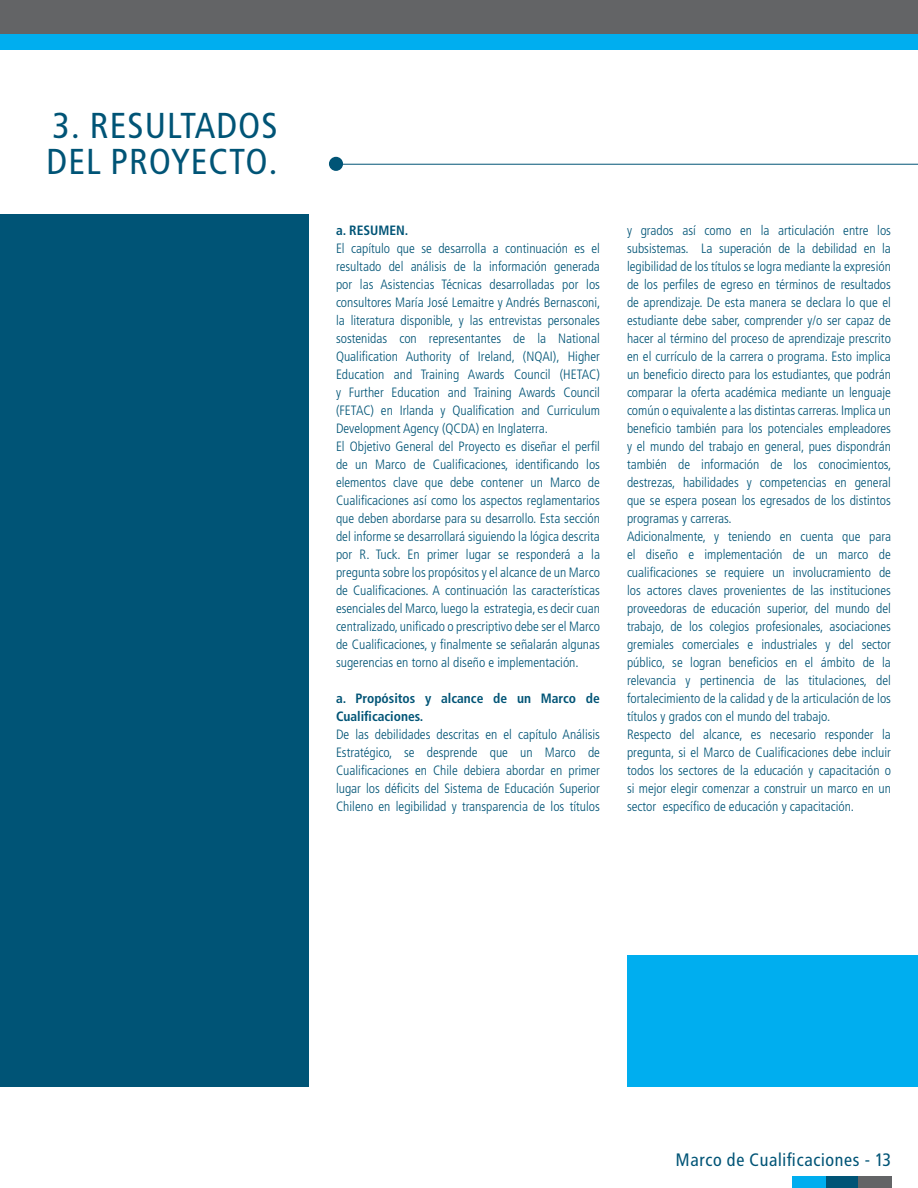
<style>
.page{position:relative;width:918px;height:1188px;background:#fff}
.page>*{position:absolute;margin:0;border:0;box-sizing:border-box;transform-origin:0 0}
.t1{font:36px/36px "Transit";color:#005476}
.t2{font:18px "Transit";color:#005476}
.t3{font:300 condensed 13.5px/18px "Frutiger LT Std";color:#005476}
.t4{font:700 condensed 13.5px/18px "Frutiger LT Std";color:#005476}
</style>
<div class="page">
<div style="left:826px;top:1176px;width:33px;height:12px;background:#005476"></div>
<div style="left:793px;top:1176px;width:33px;height:12px;background:#00aeef"></div>
<div style="left:859px;top:1176px;width:33px;height:12px;background:#636466"></div>
<div style="left:0;top:0;width:918px;height:34px;background:#636466"></div>
<div style="left:0;top:35px;width:918px;height:15px;background:#00aeef"></div>
<hr style="left:336px;top:164px;width:582px;height:1px;background:#005476">
<div style="left:627px;top:955px;width:291px;height:132px;background:#00aeef"></div>
<div style="left:0;top:214px;width:309px;height:873px;background:#005476"></div>
<div style="left:329px;top:157px;width:14px;height:14px;background:#005476;border-radius:50%"></div>
<h1 class="t1" style="left:47px;top:108px;width:234px">3. RESULTADOS<br>DEL PROYECTO.</h1>
<p class="t4" style="left:336px;top:221px;width:74px">a. RESUMEN.</p>
<p class="t3" style="left:336px;top:239px;width:266px">El capítulo que se desarrolla a continuación es el resultado del análisis de la información generada por las Asistencias Técnicas desarrolladas por los consultores María José Lemaitre y Andrés Bernasconi, la literatura disponible, y las entrevistas personales sostenidas con representantes de la National Qualification Authority of Ireland, (NQAI), Higher Education and Training Awards Council (HETAC) y Further Education and Training Awards Council (FETAC) en Irlanda y Qualification and Curriculum Development Agency (QCDA) en Inglaterra.<br>El Objetivo General del Proyecto es diseñar el perfil de un Marco de Cualificaciones, identificando los elementos clave que debe contener un Marco de Cualificaciones así como los aspectos reglamentarios que deben abordarse para su desarrollo. Esta sección del informe se desarrollará siguiendo la lógica descrita por R. Tuck. En primer lugar se responderá a la pregunta sobre los propósitos y el alcance de un Marco de Cualificaciones. A continuación las características esenciales del Marco, luego la estrategia, es decir cuan centralizado, unificado o prescriptivo debe ser el Marco de Cualificaciones, y finalmente se señalarán algunas sugerencias en torno al diseño e implementación.</p>
<p class="t4" style="left:336px;top:689px;width:265px">a. Propósitos y alcance de un Marco de<br>Cualificaciones.</p>
<p class="t3" style="left:336px;top:725px;width:266px;text-align:justify">De las debilidades descritas en el capítulo Análisis Estratégico, se desprende que un Marco de Cualificaciones en Chile debiera abordar en primer lugar los déficits del Sistema de Educación Superior Chileno en legibilidad y transparencia de los títulos</p>
<p class="t3" style="left:627px;top:221px;width:266px">y grados así como en la articulación entre los subsistemas. La superación de la debilidad en la legibilidad de los títulos se logra mediante la expresión de los perfiles de egreso en términos de resultados de aprendizaje. De esta manera se declara lo que el estudiante debe saber, comprender y/o ser capaz de hacer al término del proceso de aprendizaje prescrito en el currículo de la carrera o programa. Esto implica un beneficio directo para los estudiantes, que podrán comparar la oferta académica mediante un lenguaje común o equivalente a las distintas carreras. Implica un beneficio también para los potenciales empleadores y el mundo del trabajo en general, pues dispondrán también de información de los conocimientos, destrezas, habilidades y competencias en general que se espera posean los egresados de los distintos programas y carreras.<br>Adicionalmente, y teniendo en cuenta que para el diseño e implementación de un marco de cualificaciones se requiere un involucramiento de los actores claves provenientes de las instituciones proveedoras de educación superior, del mundo del trabajo, de los colegios profesionales, asociaciones gremiales comerciales e industriales y del sector público, se logran beneficios en el ámbito de la relevancia y pertinencia de las titulaciones, del fortalecimiento de la calidad y de la articulación de los títulos y grados con el mundo del trabajo.<br>Respecto del alcance, es necesario responder la pregunta, si el Marco de Cualificaciones debe incluir todos los sectores de la educación y capacitación o si mejor elegir comenzar a construir un marco en un sector específico de educación y capacitación.</p>
<h2 class="t2" style="left:676px;top:1149px;width:217px">Marco de Cualificaciones - 13</h2>
</div>
